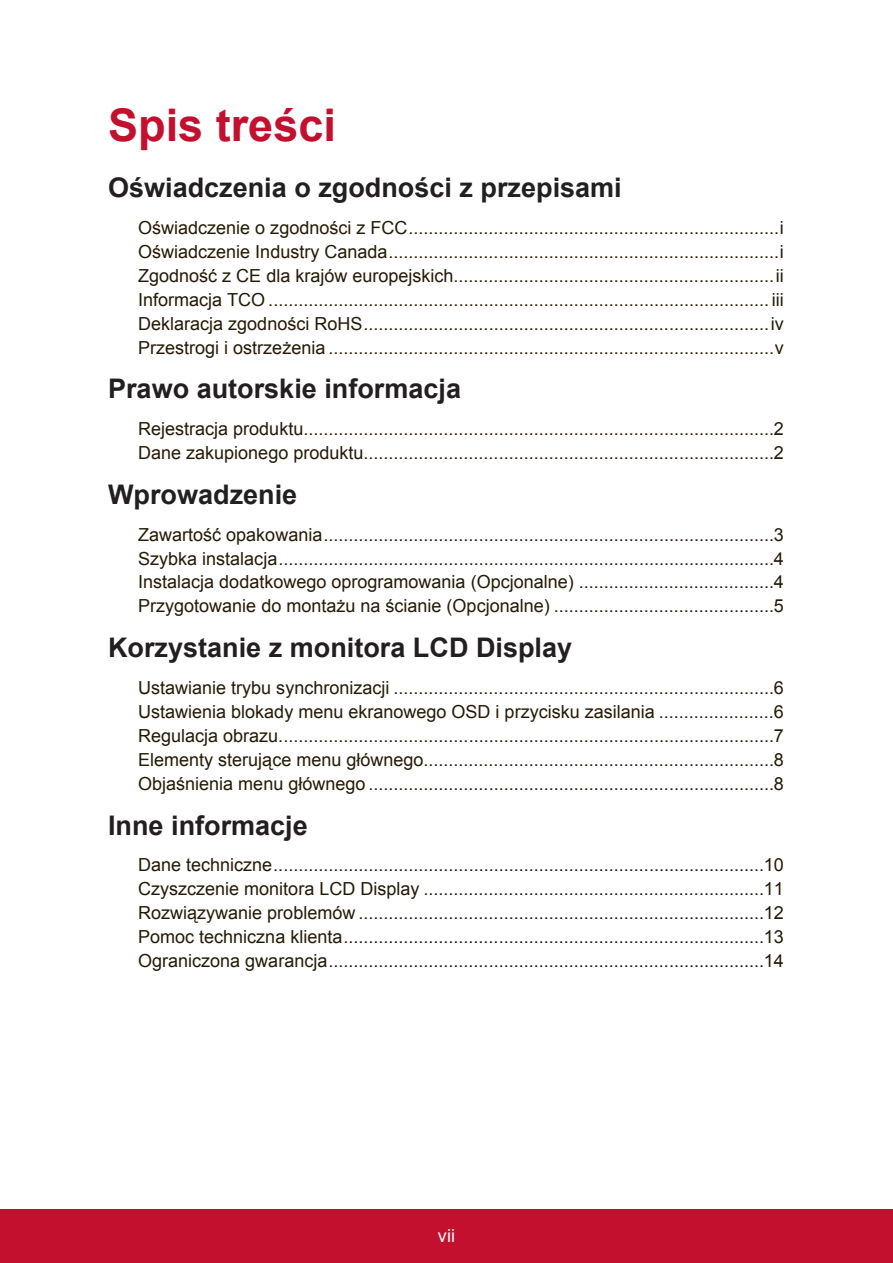
<style>
.page{position:relative;width:893px;height:1263px;background:#fff}
.page>*{position:absolute;margin:0;border:0;box-sizing:border-box;transform-origin:0 0}
.t1{font:700 45px "Arial";color:#c3102f}
.t2{font:700 27px "Arial";color:#231f20}
.t3{font:18px/24px "Arial";color:#251a05;text-align:justify}
.t4{font:18px "Arial";color:#fff}
</style>
<div class="page">
<div style="left:0;top:1210px;width:892px;height:53px;background:#c3102f"></div>
<h1 class="t1" style="left:108px;top:95px;width:229px">Spis treści</h1>
<h2 class="t2" style="left:108px;top:170px;width:515px">Oświadczenia o zgodności z przepisami</h2>
<p class="t3" style="left:138px;top:216px;width:647px">Oświadczenie o zgodności z FCC..........................................................................i Oświadczenie Industry Canada..............................................................................i Zgodność z CE dla krajów europejskich................................................................ii Informacja TCO .................................................................................................... iii Deklaracja zgodności RoHS.................................................................................iv Przestrogi i ostrzeżenia .........................................................................................v</p>
<h2 class="t2" style="left:108px;top:371px;width:354px">Prawo autorskie informacja</h2>
<p class="t3" style="left:138px;top:417px;width:646px">Rejestracja produktu..............................................................................................2<br>Dane zakupionego produktu..................................................................................2</p>
<h2 class="t2" style="left:108px;top:476px;width:191px">Wprowadzenie</h2>
<p class="t3" style="left:138px;top:522px;width:647px">Zawartość opakowania..........................................................................................3<br>Szybka instalacja...................................................................................................4<br>Instalacja dodatkowego oprogramowania (Opcjonalne) .......................................4<br>Przygotowanie do montażu na ścianie (Opcjonalne) ............................................5</p>
<h2 class="t2" style="left:108px;top:630px;width:465px">Korzystanie z monitora LCD Display</h2>
<p class="t3" style="left:138px;top:676px;width:647px">Ustawianie trybu synchronizacji ............................................................................6<br>Ustawienia blokady menu ekranowego OSD i przycisku zasilania .......................6<br>Regulacja obrazu...................................................................................................7<br>Elementy sterujące menu głównego......................................................................8<br>Objaśnienia menu głównego .................................................................................8</p>
<h2 class="t2" style="left:108px;top:807px;width:201px">Inne informacje</h2>
<p class="t3" style="left:138px;top:853px;width:646px">Dane techniczne..................................................................................................10<br>Czyszczenie monitora LCD Display ....................................................................11<br>Rozwiązywanie problemów .................................................................................12<br>Pomoc techniczna klienta....................................................................................13<br>Ograniczona gwarancja.......................................................................................14</p>
<p class="t4" style="left:438px;top:1223px;width:18px">vii</p>
</div>
